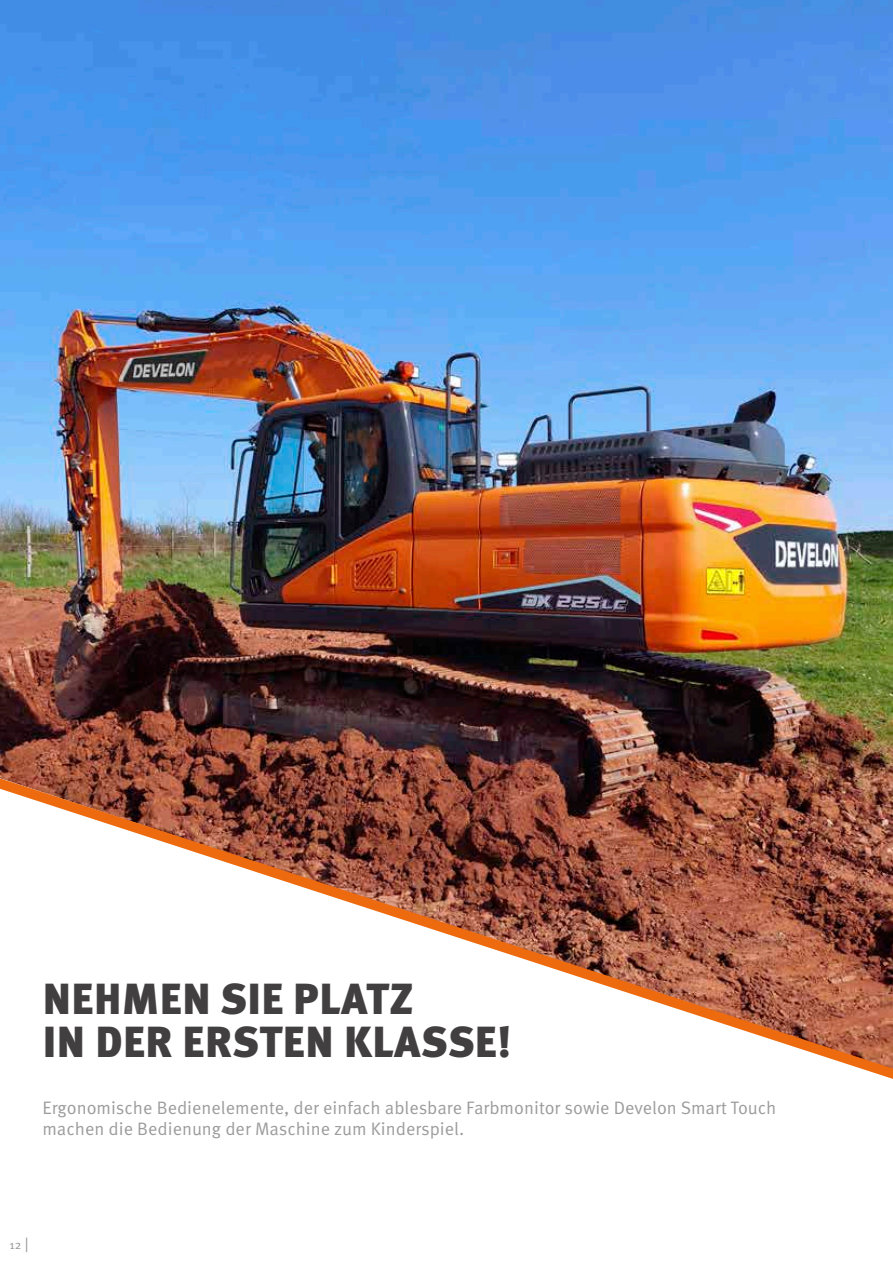
<style>
.page{position:relative;width:893px;height:1263px;background:#fff}
.page>*{position:absolute;margin:0;border:0;box-sizing:border-box;transform-origin:0 0}
.t1{font:900 43.5px/43.5px "Meta Pro";letter-spacing:.01em;color:#423f41}
.t2{font:18px/21.6px "Meta Pro Norm";color:#9c9c9c}
.t3{font:12px "Meta Pro Norm";color:#979296}
.s1{font-size:15px}
</style>
<div class="page">
<img style="left:0;top:0;width:893px;height:778px">
<svg style="left:0;top:778px;width:893px;height:301px"></svg>
<h1 class="t1" style="left:43px;top:975px;width:470px">NEHMEN SIE PLATZ<br>IN DER ERSTEN KLASSE!</h1>
<p class="t2" style="left:43px;top:1095px;width:735px">Ergonomische Bedienelemente, der einfach ablesbare Farbmonitor sowie Develon Smart Touch machen die Bedienung der Maschine zum Kinderspiel.</p>
<p class="t3" style="left:10px;top:1235px;width:21px">12 <span class="s1">|</span></p>
</div>
